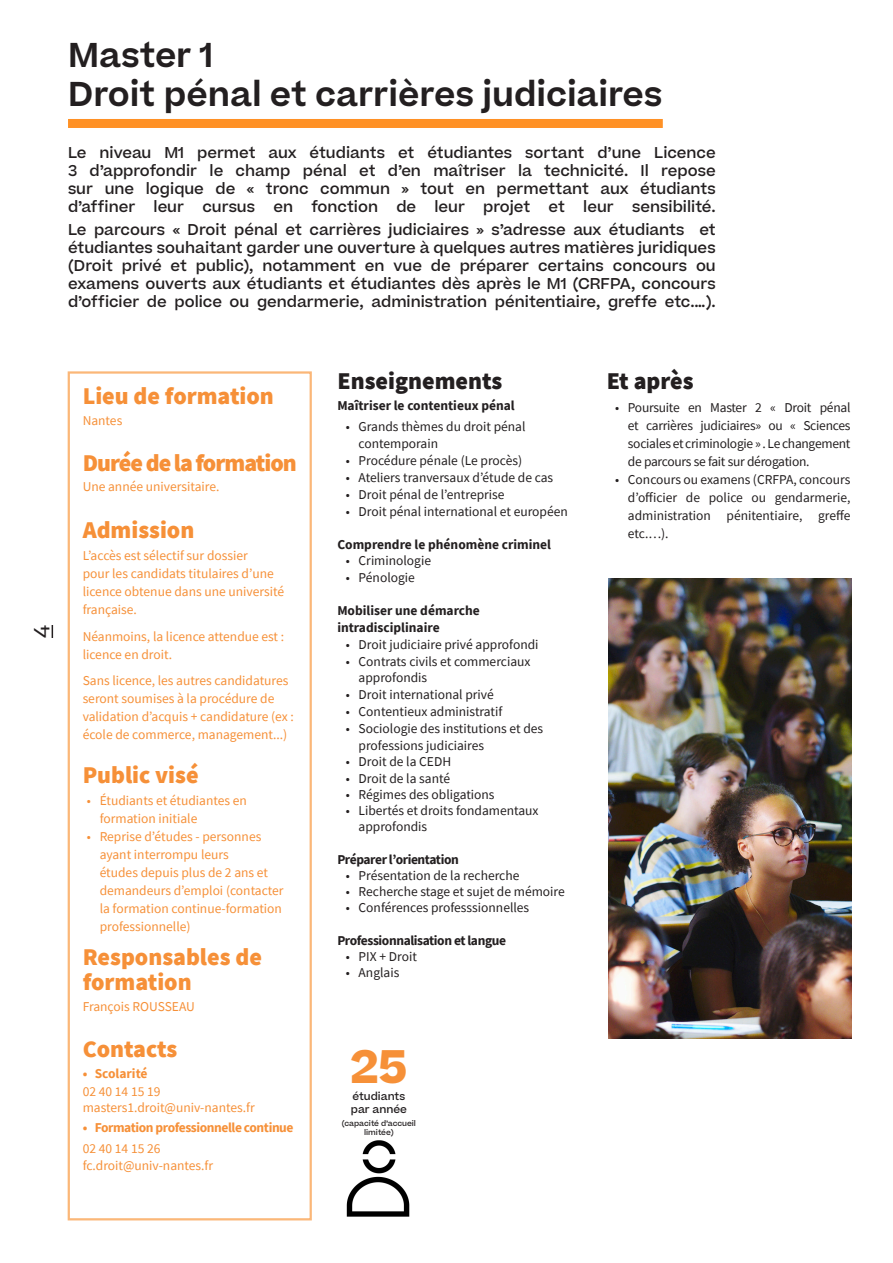
<style>
.page{position:relative;width:893px;height:1263px;background:#fff}
.page>*{position:absolute;margin:0;border:0;box-sizing:border-box;transform-origin:0 0}
.texte{font:700 45px "Beatrice";color:#f69038}
.Titre{font:600 33px/39.6px "Beatrice";color:#231f20}
.sous-titre_encadré{font:900 24px/25.5px "Source Sans Pro";color:#f69038}
.sous-titre{font:900 24px "Source Sans Pro";color:#231f20}
.texte_encadré{font:900 24px "Source Sans Pro";letter-spacing:-.04em;color:#f69038}
.texte-2{font:21px "Beatrice";color:#231f20}
.verbatim{font:500 15px/18px "Beatrice";color:#231f20;text-align:justify}
.t1{font:13.5px/18px "Source Sans Pro";color:#231f20}
.Titre_2_encadré{font:13.5px/18px "Source Sans Pro";color:#f69038}
.texte-3{font:700 13.5px/16.8px "Source Sans Pro";color:#231f20}
.texte-4{font:700 13.5px "Source Sans Pro";letter-spacing:-.03em;color:#231f20}
.t2{font:700 13.5px "Source Sans Pro";letter-spacing:-.03em;color:#f69038}
.texte_encadré-2{font:13.5px "Source Sans Pro";color:#f69038}
.t3{font:700 13.5px "Source Sans Pro";color:#f69038}
.texte-5{font:500 10.5px/12.6px "Beatrice";color:#231f20}
.texte-6{font:500 7.5px/9px "Beatrice";color:#231f20;text-align:center}
</style>
<div class="page">
<img style="left:608px;top:578px;width:244px;height:460px">
<svg style="left:52px;top:625px;width:1px;height:13px"></svg>
<div style="left:68px;top:371px;width:244px;height:849px;border:2px solid #fbb778"></div>
<div style="left:68px;top:119px;width:595px;height:9px;background:#ff9125"></div>
<img style="left:346px;top:1140px;width:64px;height:77px">
<p class="Titre" style="left:68px;top:35px;width:596px">Master 1<br>Droit pénal et carrières judiciaires</p>
<p class="verbatim" style="left:68px;top:144px;width:649px">Le niveau M1 permet aux étudiants et étudiantes sortant d’une Licence 3 d’approfondir le champ pénal et d’en maîtriser la technicité. Il repose sur une logique de « tronc commun » tout en permettant aux étudiants d’affiner leur cursus en fonction de leur projet et leur sensibilité.</p>
<p class="verbatim" style="left:68px;top:220px;width:649px">Le parcours « Droit pénal et carrières judiciaires » s’adresse aux étudiants et étudiantes souhaitant garder une ouverture à quelques autres matières juridiques (Droit privé et public), notamment en vue de préparer certains concours ou examens ouverts aux étudiants et étudiantes dès après le M1 (CRFPA, concours d’officier de police ou gendarmerie, administration pénitentiaire, greffe etc.…).</p>
<p class="texte-2" style="left:28px;top:638px;width:14px;rotate:-90deg">4</p>
<p class="sous-titre_encadré" style="left:83px;top:383px;width:193px">Lieu de formation</p>
<p class="texte_encadré-2" style="left:83px;top:412px;width:41px">Nantes</p>
<p class="texte_encadré" style="left:83px;top:446px;width:216px">Durée de la formation</p>
<p class="texte_encadré-2" style="left:83px;top:478px;width:138px">Une année universitaire.</p>
<p class="sous-titre_encadré" style="left:83px;top:517px;width:113px">Admission</p>
<p class="Titre_2_encadré" style="left:83px;top:547px;width:203px">L’accès est sélectif sur dossier<br>pour les candidats titulaires d’une licence obtenue dans une université française.</p>
<p class="Titre_2_encadré" style="left:83px;top:627px;width:203px">Néanmoins, la licence attendue est : licence en droit.</p>
<p class="Titre_2_encadré" style="left:83px;top:672px;width:213px">Sans licence, les autres candidatures seront soumises à la procédure de validation d’acquis + candidature (ex : école de commerce, management...)</p>
<p class="sous-titre_encadré" style="left:83px;top:762px;width:118px">Public visé</p>
<p class="Titre_2_encadré" style="left:100px;top:791px;width:149px;text-indent:-13px">• Étudiants et étudiantes en formation initiale</p>
<p class="Titre_2_encadré" style="left:100px;top:827px;width:185px;text-indent:-13px">• Reprise d’études - personnes ayant interrompu leurs<br>études depuis plus de 2 ans et demandeurs d’emploi (contacter la formation continue-formation professionnelle)</p>
<p class="sous-titre_encadré" style="left:83px;top:943px;width:181px">Responsables de formation</p>
<p class="Titre_2_encadré" style="left:83px;top:997px;width:114px">François ROUSSEAU</p>
<p class="sous-titre_encadré" style="left:83px;top:1036px;width:96px">Contacts</p>
<p class="t3" style="left:83px;top:1064px;width:66px">• Scolarité</p>
<p class="Titre_2_encadré" style="left:83px;top:1083px;width:174px;line-height:16.2px">02 40 14 15 19 masters1.droit@univ-nantes.fr</p>
<p class="t2" style="left:83px;top:1118px;width:212px">• Formation professionnelle continue</p>
<p class="Titre_2_encadré" style="left:83px;top:1139px;width:79px">02 40 14 15 26</p>
<p class="Titre_2_encadré" style="left:83px;top:1157px;width:132px">fc.droit@univ-nantes.fr</p>
<p class="sous-titre" style="left:337px;top:365px;width:167px">Enseignements</p>
<p class="texte-3" style="left:337px;top:397px;width:179px">Maîtriser le contentieux pénal</p>
<p class="t1" style="left:359px;top:418px;width:168px;line-height:16.8px;text-indent:-13px">• Grands thèmes du droit pénal contemporain</p>
<p class="t1" style="left:346px;top:451px;width:178px">• Procédure pénale (Le procès)</p>
<p class="t1" style="left:346px;top:468px;width:209px">• Ateliers tranversaux d’étude de cas</p>
<p class="t1" style="left:346px;top:485px;width:160px">• Droit pénal de l’entreprise</p>
<p class="t1" style="left:346px;top:502px;width:224px">• Droit pénal international et européen</p>
<p class="texte-3" style="left:337px;top:535px;width:215px">Comprendre le phénomène criminel</p>
<p class="t1" style="left:346px;top:551px;width:87px">• Criminologie</p>
<p class="t1" style="left:346px;top:568px;width:71px">• Pénologie</p>
<p class="texte-3" style="left:337px;top:602px;width:144px">Mobiliser une démarche intradisciplinaire</p>
<p class="t1" style="left:346px;top:635px;width:194px">• Droit judiciaire privé approfondi</p>
<p class="t1" style="left:359px;top:652px;width:173px;line-height:16.8px;text-indent:-13px">• Contrats civils et commerciaux approfondis</p>
<p class="t1" style="left:346px;top:685px;width:149px">• Droit international privé</p>
<p class="t1" style="left:346px;top:702px;width:158px">• Contentieux administratif</p>
<p class="t1" style="left:359px;top:720px;width:186px;line-height:16.8px;text-indent:-13px">• Sociologie des institutions et des professions judiciaires</p>
<p class="t1" style="left:346px;top:753px;width:107px">• Droit de la CEDH</p>
<p class="t1" style="left:346px;top:769px;width:106px">• Droit de la santé</p>
<p class="t1" style="left:346px;top:785px;width:150px">• Régimes des obligations</p>
<p class="t1" style="left:359px;top:802px;width:181px;line-height:16.2px;text-indent:-13px">• Libertés et droits fondamentaux approfondis</p>
<p class="texte-4" style="left:337px;top:850px;width:123px">Préparer l’orientation</p>
<p class="t1" style="left:346px;top:866px;width:175px">• Présentation de la recherche</p>
<p class="t1" style="left:346px;top:882px;width:220px">• Recherche stage et sujet de mémoire</p>
<p class="t1" style="left:346px;top:898px;width:185px">• Conférences professsionnelles</p>
<p class="texte-4" style="left:337px;top:931px;width:170px">Professionnalisation et langue</p>
<p class="t1" style="left:346px;top:947px;width:73px">• PIX + Droit</p>
<p class="t1" style="left:346px;top:963px;width:55px">• Anglais</p>
<p class="texte" style="left:350px;top:1036px;width:59px">25</p>
<p class="texte-5" style="left:351px;top:1090px;width:58px">étudiants par année</p>
<p class="texte-6" style="left:342px;top:1119px;width:76px">(capacité d’accueil limitée)</p>
<p class="sous-titre" style="left:607px;top:365px;width:89px">Et après</p>
<p class="t1" style="left:628px;top:398px;width:224px;text-align:justify;text-indent:-13px">• Poursuite en Master 2 « Droit pénal et carrières judiciaires» ou « Sciences sociales et criminologie » . Le changement de parcours se fait sur dérogation.</p>
<p class="t1" style="left:628px;top:470px;width:224px;text-align:justify;text-indent:-13px">• Concours ou examens (CRFPA, concours d’officier de police ou gendarmerie, administration pénitentiaire, greffe etc.…).</p>
</div>
